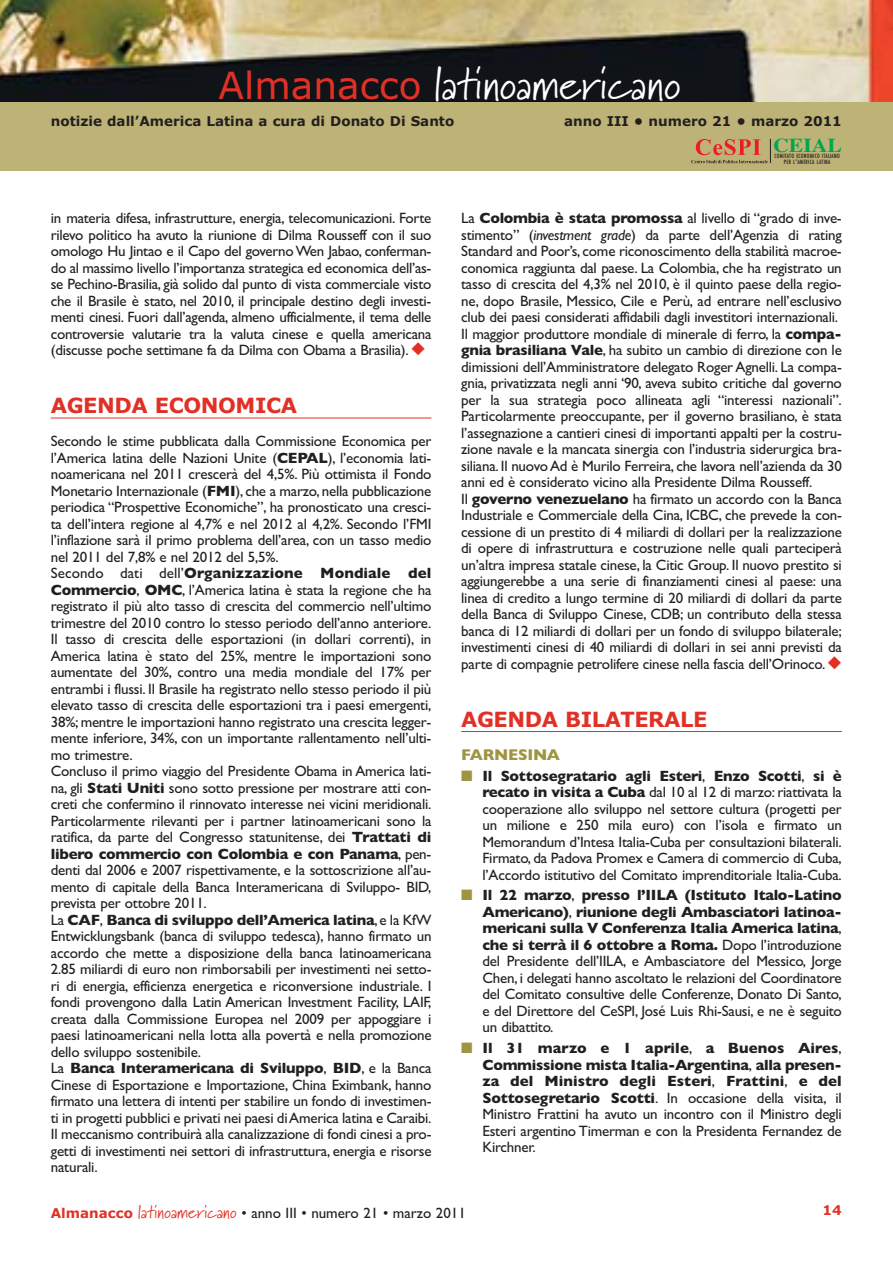
<style>
.page{position:relative;width:893px;height:1263px;background:#fff}
.page>*{position:absolute;margin:0;border:0;box-sizing:border-box;transform-origin:0 0}
.t1{font:45px "Marydale";letter-spacing:.01em;color:#fff}
.t2{font:700 21px "Verdana";letter-spacing:-.02em;color:#e13126}
.t3{font:700 19.65px "Times";color:#00a650;scale:1.1 1}
.t4{font:700 15.75px "Gill Sans";letter-spacing:-.02em;color:#9e9442}
.t5{font:15px/16.5px "Gill Sans";letter-spacing:-.015em;color:#231f20;text-align:justify}
.t6{font:700 13.5px "Verdana";color:#231f20}
.t7{font:700 13.5px "Verdana";color:#e13126}
.t8{font:500 condensed 5.7px/5.4px "Futura";letter-spacing:.04em;color:#231f20;text-align:center}
.s1{font-family:"Verdana";font-size:37.5px;color:#e13126}
.s2{color:#e13126}
.s3{font-weight:700}
.s4{font-size:7.65px}
.s5{font-style:italic}
.s6{color:#9e9442}
.s7{font-family:"Verdana";font-weight:700;font-size:13.5px;color:#e13126}
.s8{font-family:"Marydale";font-size:18px;color:#e13126}
</style>
<div class="page">
<img style="left:0;top:0;width:893px;height:103px">
<div style="left:0;top:103px;width:893px;height:68px;background:#beb376"></div>
<hr style="left:51px;top:418px;width:380px;height:1px;background:#e13126">
<hr style="left:461px;top:731px;width:381px;height:1px;background:#e13126">
<svg style="left:691px;top:139px;width:80px;height:24px"></svg>
<h1 class="t1" style="left:218px;top:57px;width:464px"><span class="s1">Almanacco</span> latinoamericano</h1>
<p class="t6" style="left:51px;top:116px;width:405px">notizie dall’America Latina a cura di Donato Di Santo</p>
<p class="t6" style="left:564px;top:116px;width:279px">anno III • numero 21 • marzo 2011</p>
<p class="t5" style="left:51px;top:211px;width:382px">in materia difesa, infrastrutture, energia, telecomunicazioni. Forte rilevo politico ha avuto la riunione di Dilma Rousseff con il suo omologo Hu Jintao e il Capo del governo Wen Jabao, conferman&shy;do al massimo livello l’importanza strategica ed economica dell’as&shy;se Pechino-Brasilia, già solido dal punto di vista commerciale visto che il Brasile è stato, nel 2010, il principale destino degli investi&shy;menti cinesi. Fuori dall’agenda, almeno ufficialmente, il tema delle controversie valutarie tra la valuta cinese e quella americana (discusse poche settimane fa da Dilma con Obama a Brasilia). <span class="s2">◆</span></p>
<h2 class="t2" style="left:51px;top:397px;width:248px">AGENDA ECONOMICA</h2>
<p class="t5" style="left:51px;top:435px;width:382px;text-align:left">Secondo le stime pubblicata dalla Commissione Economica per l’America latina delle Nazioni Unite (<span class="s3">CEPAL</span>), l’economia lati&shy;noamericana nel 2011 crescerà del 4,5%. Più ottimista il Fondo Monetario Internazionale (<span class="s3">FMI</span>),che a marzo,nella pubblicazione periodica “Prospettive Economiche”, ha pronosticato una cresci&shy;ta dell’intera regione al 4,7% e nel 2012 al 4,2%. Secondo l’FMI l’inflazione sarà il primo problema dell’area, con un tasso medio nel 2011 del 7,8% e nel 2012 del 5,5%.<br>Secondo dati dell’<span class="s3">Organizzazione Mondiale del Commercio</span>, <span class="s3">OMC</span>, l’America latina è stata la regione che ha registrato il più alto tasso di crescita del commercio nell’ultimo trimestre del 2010 contro lo stesso periodo dell’anno anteriore.<br>Il tasso di crescita delle esportazioni (in dollari correnti), in America latina è stato del 25%, mentre le importazioni sono aumentate del 30%, contro una media mondiale del 17% per entrambi i flussi. Il Brasile ha registrato nello stesso periodo il più elevato tasso di crescita delle esportazioni tra i paesi emergenti, 38%;mentre le importazioni hanno registrato una crescita legger&shy;mente inferiore, 34%, con un importante rallentamento nell’ulti&shy;mo trimestre.<br>Concluso il primo viaggio del Presidente Obama in America lati&shy;na, gli <span class="s3">Stati Uniti</span> sono sotto pressione per mostrare atti con&shy;creti che confermino il rinnovato interesse nei vicini meridionali.<br>Particolarmente rilevanti per i partner latinoamericani sono la ratifica, da parte del Congresso statunitense, dei <span class="s3">Trattati di libero commercio con Colombia e con Panama</span>, pen&shy;denti dal 2006 e 2007 rispettivamente, e la sottoscrizione all’au&shy;mento di capitale della Banca Interamericana di Sviluppo- BID, prevista per ottobre 2011.<br>La <span class="s3">CAF</span>, <span class="s3">Banca di sviluppo dell’America latina</span>,e la KfW Entwicklungsbank (banca di sviluppo tedesca), hanno firmato un accordo che mette a disposizione della banca latinoamericana 2.85 miliardi di euro non rimborsabili per investimenti nei setto&shy;ri di energia, efficienza energetica e riconversione industriale. I fondi provengono dalla Latin American Investment Facility, LAIF, creata dalla Commissione Europea nel 2009 per appoggiare i paesi latinoamericani nella lotta alla povertà e nella promozione dello sviluppo sostenibile.<br>La <span class="s3">Banca Interamericana di Sviluppo</span>, <span class="s3">BID</span>, e la Banca Cinese di Esportazione e Importazione, China Eximbank, hanno firmato una lettera di intenti per stabilire un fondo di investimen&shy;ti in progetti pubblici e privati nei paesi di America latina e Caraibi.<br>Il meccanismo contribuirà alla canalizzazione di fondi cinesi a pro&shy;getti di investimenti nei settori di infrastruttura, energia e risorse naturali.</p>
<h3 class="t3" style="left:773px;top:138px;width:64px">CEIAL</h3>
<p class="t8" style="left:774px;top:154px;width:67px">COMITATO ECONOMICO ITALIANO<br>PER L<span class="s4">’</span>AMERICA LATINA</p>
<p class="t5" style="left:461px;top:211px;width:382px;text-align:left">La <span class="s3">Colombia è stata promossa</span> al livello di “grado di inve&shy;stimento” (<span class="s5">investment grade</span>) da parte dell’Agenzia di rating Standard and Poor’s,come riconoscimento della stabilità macroe&shy;conomica raggiunta dal paese. La Colombia, che ha registrato un tasso di crescita del 4,3% nel 2010, è il quinto paese della regio&shy;ne, dopo Brasile, Messico, Cile e Perù, ad entrare nell’esclusivo club dei paesi considerati affidabili dagli investitori internazionali.<br>Il maggior produttore mondiale di minerale di ferro, la <span class="s3">compa&shy;gnia brasiliana Vale</span>, ha subito un cambio di direzione con le dimissioni dell’Amministratore delegato Roger Agnelli. La compa&shy;gnia, privatizzata negli anni ‘90, aveva subito critiche dal governo per la sua strategia poco allineata agli “interessi nazionali”.<br>Particolarmente preoccupante, per il governo brasiliano, è stata l’assegnazione a cantieri cinesi di importanti appalti per la costru&shy;zione navale e la mancata sinergia con l’industria siderurgica bra&shy;siliana. Il nuovo Ad è Murilo Ferreira, che lavora nell’azienda da 30 anni ed è considerato vicino alla Presidente Dilma Rousseff.<br>Il <span class="s3">governo venezuelano</span> ha firmato un accordo con la Banca Industriale e Commerciale della Cina, ICBC, che prevede la con&shy;cessione di un prestito di 4 miliardi di dollari per la realizzazione di opere di infrastruttura e costruzione nelle quali parteciperà un’altra impresa statale cinese, la Citic Group. Il nuovo prestito si aggiungerebbe a una serie di finanziamenti cinesi al paese: una linea di credito a lungo termine di 20 miliardi di dollari da parte della Banca di Sviluppo Cinese, CDB; un contributo della stessa banca di 12 miliardi di dollari per un fondo di sviluppo bilaterale; investimenti cinesi di 40 miliardi di dollari in sei anni previsti da parte di compagnie petrolifere cinese nella fascia dell’Orinoco. <span class="s2">◆</span></p>
<h2 class="t2" style="left:461px;top:711px;width:248px">AGENDA BILATERALE</h2>
<p class="t4" style="left:461px;top:749px;width:100px">FARNESINA</p>
<p class="t5" style="left:482px;top:769px;width:361px;text-indent:-21px"><span class="s6">■</span> <span class="s3">Il Sottosegratario agli Esteri</span>, <span class="s3">Enzo Scotti</span>, <span class="s3">si è recato in visita a Cuba</span> dal 10 al 12 di marzo: riattivata la cooperazione allo sviluppo nel settore cultura (progetti per un milione e 250 mila euro) con l’isola e firmato un Memorandum d’Intesa Italia-Cuba per consultazioni bilaterali.<br>Firmato, da Padova Promex e Camera di commercio di Cuba, l’Accordo istitutivo del Comitato imprenditoriale Italia-Cuba.</p>
<p class="t5" style="left:482px;top:889px;width:361px;text-indent:-21px"><span class="s6">■</span> <span class="s3">Il 22 marzo</span>, <span class="s3">presso l’IILA (Istituto Italo-Latino Americano)</span>, <span class="s3">riunione degli Ambasciatori latinoa&shy;mericani sulla V Conferenza Italia America latina</span>, <span class="s3">che si terrà il 6 ottobre a Roma.</span> Dopo l’introduzione del Presidente dell’IILA, e Ambasciatore del Messico, Jorge Chen, i delegati hanno ascoltato le relazioni del Coordinatore del Comitato consultive delle Conferenze, Donato Di Santo, e del Direttore del CeSPI, José Luis Rhi-Sausi, e ne è seguito un dibattito.</p>
<p class="t5" style="left:482px;top:1041px;width:361px;text-indent:-21px"><span class="s6">■</span> <span class="s3">Il 31 marzo e 1 aprile</span>, <span class="s3">a Buenos Aires</span>, <span class="s3">Commissione mista Italia-Argentina</span>, <span class="s3">alla presen&shy;za del Ministro degli Esteri</span>, <span class="s3">Frattini</span>, <span class="s3">e del Sottosegretario Scotti</span>. In occasione della visita, il Ministro Frattini ha avuto un incontro con il Ministro degli Esteri argentino Timerman e con la Presidenta Fernandez de Kirchner.</p>
<p class="t5" style="left:51px;top:1206px;width:417px"><span class="s7">Almanacco</span> <span class="s8">latinoamericano</span> • anno III • numero 21 • marzo 2011</p>
<p class="t7" style="left:822px;top:1204px;width:21px">14</p>
</div>
